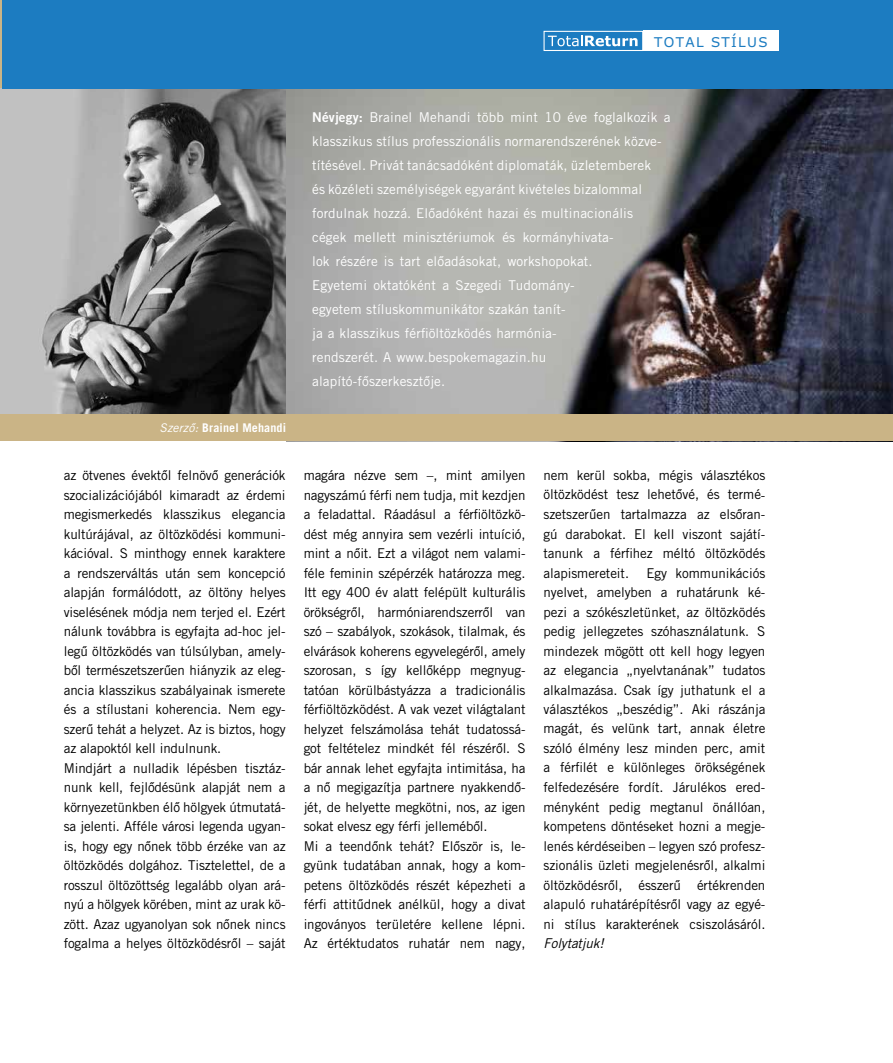
<style>
.page{position:relative;width:893px;height:1063px;background:#fff}
.page>*{position:absolute;margin:0;border:0;box-sizing:border-box;transform-origin:0 0}
.t1{font:13.5px/19.5px "Trade Gothic H";letter-spacing:-.01em;color:#000}
.t2{font:13.5px/24px "Trade Gothic H";letter-spacing:.01em;color:#fff}
.t3{font:13.5px "Trade Gothic Oblique H";letter-spacing:-.01em;color:#000}
.t4{font:13.5px "Verdana H";letter-spacing:.1em;color:#1c7cc1}
.t5{font:12px "Trade Gothic Bold H";letter-spacing:.01em;color:#fff}
.s1{font-family:"Trade Gothic Oblique H"}
.s2{font-family:"Trade Gothic Bold Two H"}
</style>
<div class="page">
<img style="left:0;top:89px;width:286px;height:325px">
<img style="left:286px;top:89px;width:607px;height:325px">
<div style="left:3px;top:0;width:890px;height:89px;background:#1c7cc1"></div>
<div style="left:643px;top:31px;width:135px;height:20px;background:#fff"></div>
<svg style="left:548px;top:35px;width:90px;height:11px"></svg>
<div style="left:543px;top:31px;width:100px;height:20px;border:1px solid #fff"></div>
<div style="left:265px;top:414px;width:628px;height:27px;background:#cab486"></div>
<div style="left:0;top:414px;width:286px;height:27px;background:#cab486"></div>
<p class="t4" style="left:654px;top:33px;width:115px">TOTAL STÍLUS</p>
<p class="t5" style="left:160px;top:421px;width:128px"><span class="s1">Szerzô:</span> Brainel Mehandi</p>
<p class="t2" style="left:312px;top:105px;width:360px"><span class="s2">Névjegy:</span> Brainel Mehandi több mint 10 éve foglalkozik a klasszikus stílus professzionális normarendszerének közve&shy;títésével. Privát tanácsadóként diplomaták, üzletemberek<br>és közéleti személyiségek egyaránt kivételes bizalommal fordulnak hozzá. Elôadóként hazai és multinacionális cégek mellett minisztériumok és kormányhivata-<br>lok részére is tart elôadásokat, workshopokat.<br>Egyetemi oktatóként a Szegedi Tudomány-<br>egyetem stíluskommunikátor szakán tanít-<br>ja a klasszikus férfiöltözködés harmónia-<br>rendszerét. A www.bespokemagazin.hu alapító-fôszerkesztôje.</p>
<p class="t1" style="left:64px;top:465px;width:223px">az ötvenes évektôl felnövô generációk szocializációjából kimaradt az érdemi megismerkedés klasszikus elegancia kultúrájával, az öltözködési kommuni&shy;kációval. S minthogy ennek karaktere a rendszerváltás után sem koncepció alapján formálódott, az öltöny helyes viselésének módja nem terjed el. Ezért nálunk továbbra is egyfajta ad-hoc jel&shy;legû öltözködés van túlsúlyban, amely&shy;bôl természetszerûen hiányzik az eleg&shy;ancia klasszikus szabályainak ismerete és a stílustani koherencia. Nem egy&shy;szerû tehát a helyzet. Az is biztos, hogy az alapoktól kell indulnunk.<br>Mindjárt a nulladik lépésben tisztáz&shy;nunk kell, fejlôdésünk alapját nem a környezetünkben élô hölgyek útmutatá&shy;sa jelenti. Afféle városi legenda ugyan&shy;is, hogy egy nônek több érzéke van az öltözködés dolgához. Tisztelettel, de a rosszul öltözöttség legalább olyan ará&shy;nyú a hölgyek körében, mint az urak kö&shy;zött. Azaz ugyanolyan sok nônek nincs fogalma a helyes öltözködésrôl – saját</p>
<p class="t1" style="left:304px;top:465px;width:223px">magára nézve sem –, mint amilyen nagyszámú férfi nem tudja, mit kezdjen a feladattal. Ráadásul a férfiöltözkö&shy;dést még annyira sem vezérli intuíció, mint a nôit. Ezt a világot nem valami&shy;féle feminin szépérzék határozza meg.<br>Itt egy 400 év alatt felépült kulturális örökségrôl, harmóniarendszerrôl van szó – szabályok, szokások, tilalmak, és elvárások koherens egyvelegérôl, amely szorosan, s így kellôképp megnyug&shy;tatóan körülbástyázza a tradicionális férfiöltözködést. A vak vezet világtalant helyzet felszámolása tehát tudatossá&shy;got feltételez mindkét fél részérôl. S bár annak lehet egyfajta intimitása, ha a nô megigazítja partnere nyakkendô&shy;jét, de helyette megkötni, nos, az igen sokat elvesz egy férfi jellemébôl.<br>Mi a teendônk tehát? Elôször is, le&shy;gyünk tudatában annak, hogy a kom&shy;petens öltözködés részét képezheti a férfi attitûdnek anélkül, hogy a divat ingoványos területére kellene lépni.<br>Az értéktudatos ruhatár nem nagy,</p>
<p class="t1" style="left:543px;top:465px;width:223px;text-align:justify">nem kerül sokba, mégis választékos öltözködést tesz lehetôvé, és termé&shy;szetszerûen tartalmazza az elsôran&shy;gú darabokat. El kell viszont sajátí&shy;tanunk a férfihez méltó öltözködés alapismereteit.</p>
<p class="t1" style="left:543px;top:563px;width:223px;text-align:justify;text-indent:103px">Egy kommunikációs nyelvet, amelyben a ruhatárunk ké&shy;pezi a szókészletünket, az öltözködés pedig jellegzetes szóhasználatunk. S mindezek mögött ott kell hogy legyen az elegancia „nyelvtanának” tudatos alkalmazása. Csak így juthatunk el a választékos „beszédig”. Aki rászánja magát, és velünk tart, annak életre szóló élmény lesz minden perc, amit a férfilét e különleges örökségének felfedezésére fordít. Járulékos ered&shy;ményként pedig megtanul önállóan, kompetens döntéseket hozni a megje&shy;lenés kérdéseiben – legyen szó profes - szionális üzleti megjelenésrôl, alkalmi öltözködésrôl, ésszerû értékrenden alapuló ruhatárépítésrôl vagy az egyé&shy;ni stílus karakterének csiszolásáról.</p>
<p class="t3" style="left:543px;top:935px;width:62px">Folytatjuk!</p>
</div>
